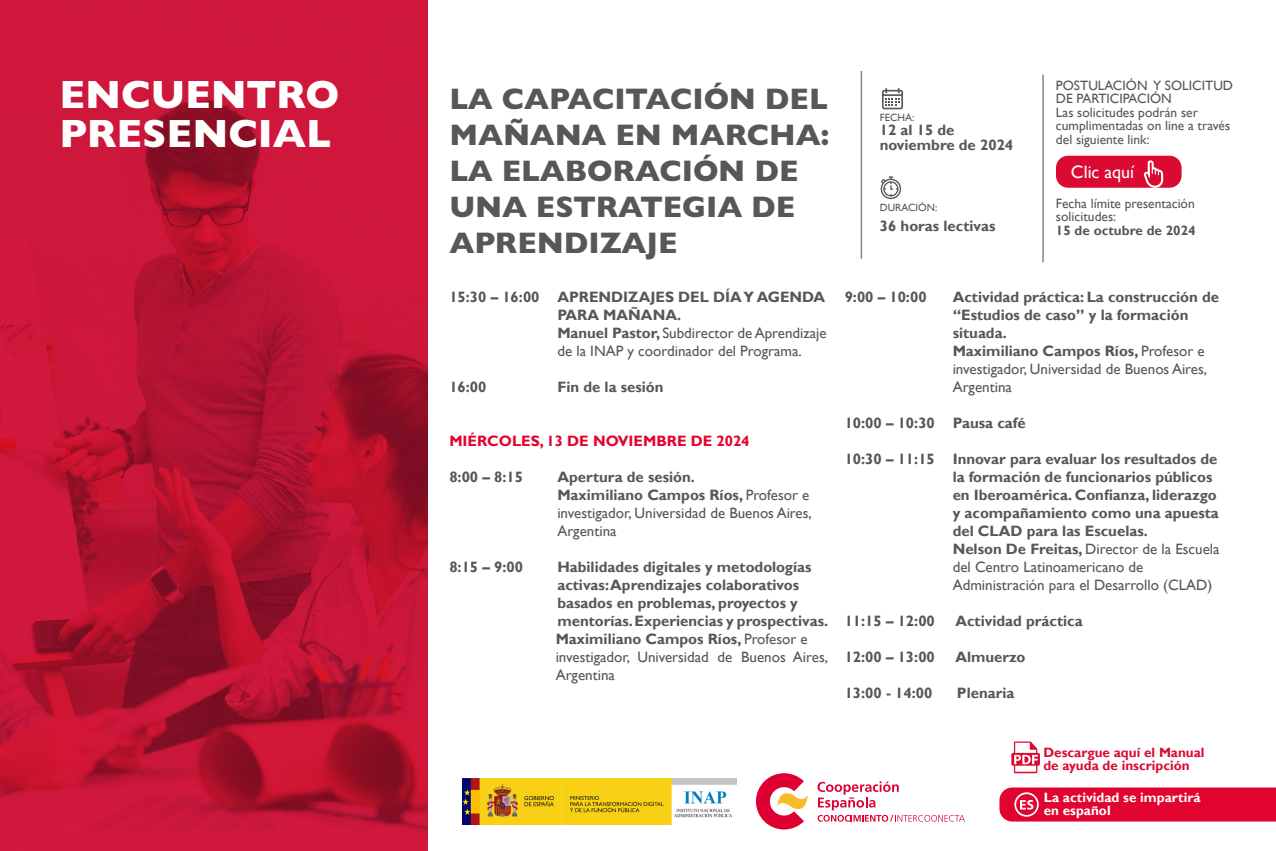
<style>
.page{position:relative;width:1276px;height:851px;background:#fff}
.page>*{position:absolute;margin:0;border:0;box-sizing:border-box;transform-origin:0 0}
.t1{font:800 39.75px/39px "Gill Sans";color:#fff}
.t2{font:800 30px/36px "Gill Sans";color:#575756}
.t3{font:18px "Gill Sans";color:#fff}
.t4{font:700 15px/18px "Gill Sans";color:#575756}
.t5{font:15px/18px "Gill Sans";color:#575756}
.t6{font:700 15px "Gill Sans";color:#e20430}
.t7{font:13.5px/13.5px "Gill Sans";color:#575756}
.t8{font:700 13.5px/13.5px "Gill Sans";color:#db0a33}
.t9{font:700 13.5px/13.5px "Gill Sans";color:#fff}
.t10{font:700 13.5px "Gill Sans";color:#575756}
.t11{font:10.5px "Gill Sans";color:#575756}
.s1{font-weight:400}
.s2{font-weight:700}
</style>
<div class="page">
<img style="left:0;top:0;width:427px;height:850px">
<svg style="left:999px;top:787px;width:277px;height:34px;background:#e30f39"></svg>
<hr style="left:860px;top:71px;width:2px;height:188px;background:#878787">
<hr style="left:1042px;top:75px;width:1px;height:187px;background:#878787">
<svg style="left:880px;top:176px;width:21px;height:23px"></svg>
<svg style="left:882px;top:88px;width:21px;height:21px"></svg>
<svg style="left:817px;top:781px;width:148px;height:40px"></svg>
<svg style="left:756px;top:773px;width:52px;height:56px"></svg>
<img style="left:462px;top:778px;width:274px;height:46px">
<div style="left:1056px;top:156px;width:125px;height:32px;background:#db0a33;border-radius:12px"></div>
<svg style="left:1143px;top:160px;width:20px;height:28px"></svg>
<svg style="left:1011px;top:741px;width:29px;height:32px"></svg>
<h1 class="t1" style="left:59px;top:74px;width:281px">ENCUENTRO<br>PRESENCIAL</h1>
<p class="t7" style="left:1056px;top:79px;width:178px">POSTULACIÓN Y SOLICITUD<br>DE PARTICIPACIÓN<br>Las solicitudes podrán ser cumplimentadas on line a través del siguiente link:</p>
<p class="t3" style="left:1071px;top:162px;width:65px">Clic aquí</p>
<p class="t7" style="left:1056px;top:197px;width:140px">Fecha límite presentación solicitudes:</p>
<p class="t10" style="left:1056px;top:222px;width:141px">15 de octubre de 2024</p>
<h2 class="t2" style="left:449px;top:80px;width:381px">LA CAPACITACIÓN DEL<br>MAÑANA EN MARCHA:<br>LA ELABORACIÓN DE<br>UNA ESTRATEGIA DE<br>APRENDIZAJE</h2>
<p class="t11" style="left:880px;top:111px;width:36px">FECHA:</p>
<p class="t4" style="left:880px;top:123px;width:135px;line-height:15px">12 al 15 de noviembre de 2024</p>
<p class="t11" style="left:880px;top:201px;width:59px">DURACIÓN:</p>
<p class="t4" style="left:880px;top:217px;width:117px">36 horas lectivas</p>
<p class="t4" style="left:557px;top:288px;width:271px;text-indent:-108px">15:30 – 16:00 APRENDIZAJES DEL DÍA Y AGENDA PARA MAÑANA.<br>Manuel Pastor, <span class="s1">Subdirector de Aprendizaje de la INAP y coordinador del Programa.</span></p>
<p class="t4" style="left:449px;top:378px;width:39px">16:00</p>
<p class="t4" style="left:557px;top:378px;width:108px">Fin de la sesión</p>
<p class="t6" style="left:449px;top:432px;width:302px">MIÉRCOLES, 13 DE NOVIEMBRE DE 2024</p>
<p class="t4" style="left:449px;top:468px;width:75px">8:00 – 8:15</p>
<p class="t5" style="left:557px;top:468px;width:256px"><span class="s2">Apertura de sesión.<br>Maximiliano Campos Ríos,</span> Profesor e investigador, Universidad de Buenos Aires,<br>Argentina</p>
<p class="t4" style="left:449px;top:558px;width:75px">8:15 – 9:00</p>
<p class="t4" style="left:556px;top:558px;width:274px">Habilidades digitales y metodologías activas: Aprendizajes colaborativos basados en problemas, proyectos y mentorías. Experiencias y prospectivas.<br>Maximiliano Campos Ríos, <span class="s1">Profesor e investigador, Universidad de Buenos Aires, Argentina</span></p>
<p class="t4" style="left:844px;top:288px;width:83px">9:00 – 10:00</p>
<p class="t4" style="left:952px;top:288px;width:268px">Actividad práctica: La construcción de “Estudios de caso” y la formación situada.<br>Maximiliano Campos Ríos, <span class="s1">Profesor e investigador, Universidad de Buenos Aires,<br>Argentina</span></p>
<p class="t4" style="left:844px;top:414px;width:182px">10:00 – 10:30 Pausa café</p>
<p class="t4" style="left:952px;top:450px;width:268px;text-indent:-108px">10:30 – 11:15 Innovar para evaluar los resultados de la formación de funcionarios públicos en Iberoamérica. Confianza, liderazgo y acompañamiento como una apuesta del CLAD para las Escuelas.<br>Nelson De Freitas, <span class="s1">Director de la Escuela del Centro Latinoamericano de Administración para el Desarrollo (CLAD)</span></p>
<p class="t4" style="left:844px;top:612px;width:92px">11:15 – 12:00</p>
<p class="t4" style="left:955px;top:612px;width:129px">Actividad práctica</p>
<p class="t4" style="left:844px;top:648px;width:92px">12:00 – 13:00</p>
<p class="t4" style="left:955px;top:648px;width:72px">Almuerzo</p>
<p class="t4" style="left:844px;top:684px;width:89px">13:00 - 14:00</p>
<p class="t4" style="left:957px;top:684px;width:59px">Plenaria</p>
<p class="t8" style="left:1043px;top:745px;width:163px">Descargue aquí el Manual de ayuda de inscripción</p>
<p class="t9" style="left:1043px;top:790px;width:158px">La actividad se impartirá en español</p>
</div>
